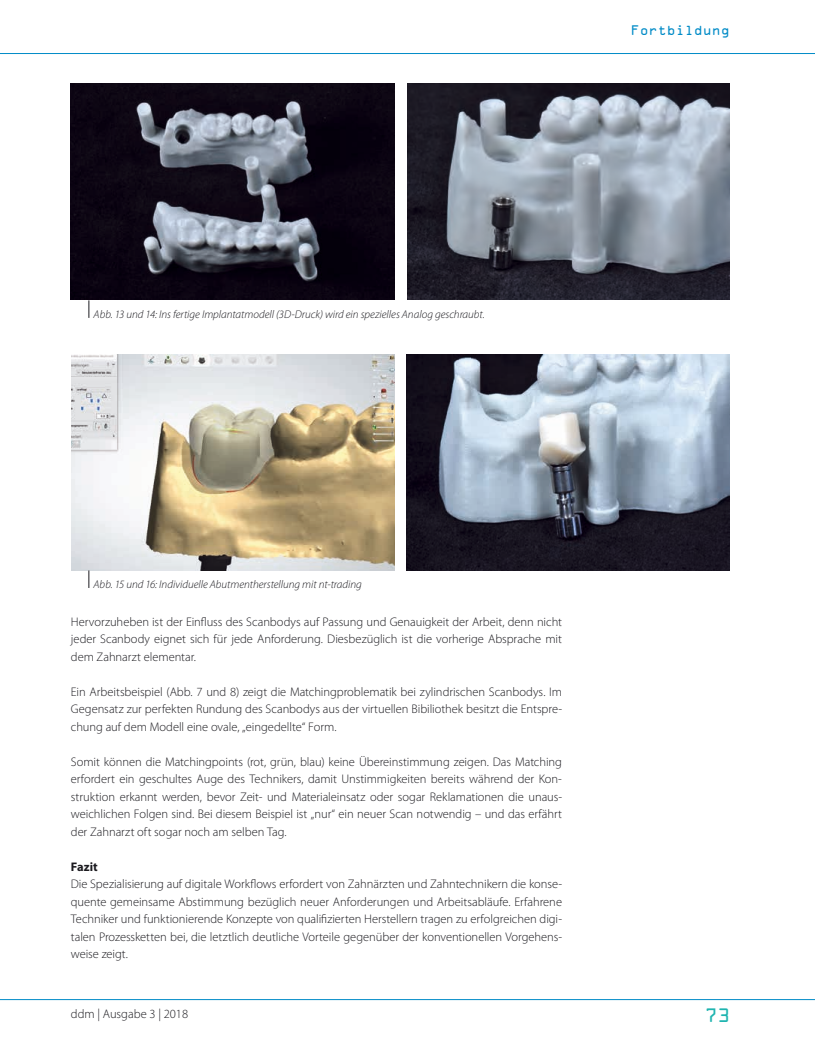
<style>
.page{position:relative;width:815px;height:1063px;background:#fff}
.page>*{position:absolute;margin:0;border:0;box-sizing:border-box;transform-origin:0 0}
.t1{font:17.5px "OCRA Std";color:#1fb4b0}
.t2{font:300 12.5px/17.5px "Myriad Pro";letter-spacing:-.005em;color:#1b1a1f;text-align:justify}
.t3{font:12.5px "OCRA Std";color:#008bc7}
.t4{font:700 12.5px "Myriad Pro";letter-spacing:.005em;color:#1b1a1f}
.t5{font:italic 300 11.25px "Myriad Pro";color:#1b1a1f}
</style>
<div class="page">
<hr style="left:0;top:999px;width:815px;height:1px;background:#008bc7">
<hr style="left:0;top:53px;width:815px;height:1px;background:#008bc7">
<img style="left:71px;top:83px;width:323px;height:217px">
<img style="left:71px;top:354px;width:323px;height:216px">
<img style="left:407px;top:83px;width:323px;height:217px">
<img style="left:407px;top:354px;width:323px;height:216px">
<svg style="left:89px;top:300px;width:1px;height:18px"></svg>
<svg style="left:89px;top:570px;width:1px;height:18px"></svg>
<p class="t3" style="left:631px;top:24px;width:101px">Fortbildung</p>
<p class="t5" style="left:94px;top:308px;width:393px">Abb. 13 und 14: Ins fertige Implantatmodell (3D-Druck) wird ein spezielles Analog geschraubt.</p>
<p class="t5" style="left:94px;top:578px;width:270px">Abb. 15 und 16: Individuelle Abutmentherstellung mit nt-trading</p>
<p class="t2" style="left:71px;top:613px;width:493px">Hervorzuheben ist der Einfluss des Scanbodys auf Passung und Genauigkeit der Arbeit, denn nicht jeder Scanbody eignet sich für jede Anforderung. Diesbezüglich ist die vorherige Absprache mit dem Zahnarzt elementar.</p>
<p class="t2" style="left:71px;top:683px;width:493px">Ein Arbeitsbeispiel (Abb. 7 und 8) zeigt die Matchingproblematik bei zylindrischen Scanbodys. Im Gegensatz zur perfekten Rundung des Scanbodys aus der virtuellen Bibiliothek besitzt die Entspre&shy;chung auf dem Modell eine ovale, „eingedellte“ Form.</p>
<p class="t2" style="left:71px;top:753px;width:493px">Somit können die Matchingpoints (rot, grün, blau) keine Übereinstimmung zeigen. Das Matching erfordert ein geschultes Auge des Technikers, damit Unstimmigkeiten bereits während der Kon&shy;struktion erkannt werden, bevor Zeit- und Materialeinsatz oder sogar Reklamationen die unaus&shy;weichlichen Folgen sind. Bei diesem Beispiel ist „nur“ ein neuer Scan notwendig – und das erfährt der Zahnarzt oft sogar noch am selben Tag.</p>
<p class="t4" style="left:71px;top:858px;width:29px">Fazit</p>
<p class="t2" style="left:71px;top:875px;width:493px">Die Spezialisierung auf digitale Workflows erfordert von Zahnärzten und Zahntechnikern die konse&shy;quente gemeinsame Abstimmung bezüglich neuer Anforderungen und Arbeitsabläufe. Erfahrene Techniker und funktionierende Konzepte von qualifizierten Herstellern tragen zu erfolgreichen digi&shy;talen Prozessketten bei, die letztlich deutliche Vorteile gegenüber der konventionellen Vorgehens&shy;weise zeigt.</p>
<p class="t2" style="left:71px;top:1005px;width:119px">ddm | Ausgabe 3 | 2018</p>
<h1 class="t1" style="left:705px;top:1008px;width:27px">73</h1>
</div>
